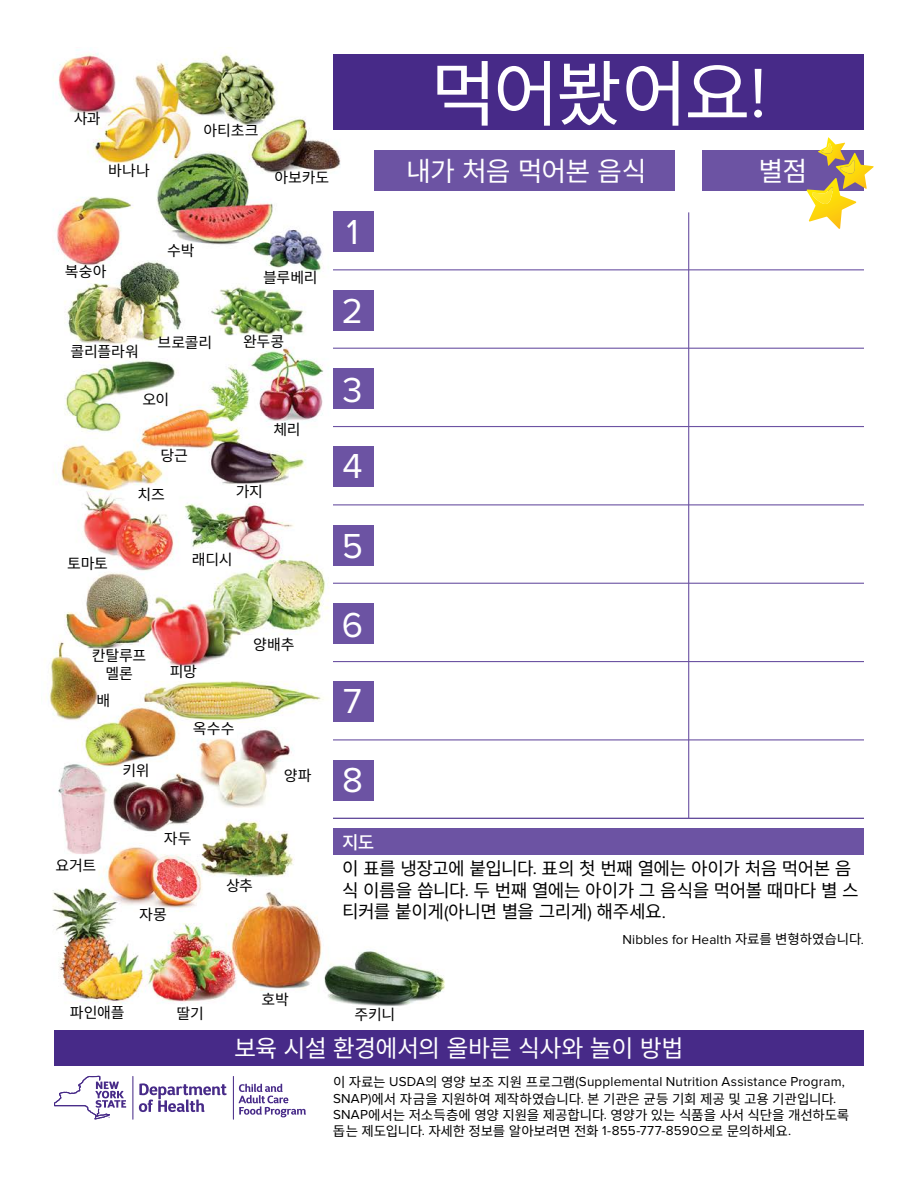
<style>
.page{position:relative;width:918px;height:1188px;background:#fff}
.page>*{position:absolute;margin:0;border:0;box-sizing:border-box;transform-origin:0 0}
.t1{font:72px "Source Han Sans K";letter-spacing:-.045em;color:#fff}
.t2{font:36px/78.3px "Proxima Nova";color:#fff}
.t3{font:27px "Source Han Sans K";letter-spacing:-.035em;color:#fff}
.t4{font:24px "Source Han Sans K";letter-spacing:-.025em;color:#fff}
.t5{font:18px/26.1px "Source Han Sans K";letter-spacing:-.03em;color:#000}
.t6{font:15px/18px "Source Han Sans K";letter-spacing:-.015em;color:#000;text-align:center}
.t7{font:13.5px/15.9px "Source Han Sans K";letter-spacing:-.015em;color:#000}
.t8{font:13.5px "Proxima Nova";letter-spacing:.015em;color:#000}
.s1{font-family:"Proxima Nova"}
.s2{font-weight:500;color:#fff}
.s3{font-family:"Source Han Sans K"}
</style>
<div class="page">
<svg style="left:139px;top:1083px;width:88px;height:29px"></svg>
<hr style="left:132px;top:1076px;width:1px;height:44px;background:#472a88">
<svg style="left:54px;top:1076px;width:72px;height:43px"></svg>
<hr style="left:233px;top:1076px;width:1px;height:44px;background:#472a88">
<svg style="left:239px;top:1084px;width:67px;height:33px"></svg>
<div style="left:54px;top:1030px;width:810px;height:36px;background:#472a88"></div>
<img style="left:46px;top:49px;width:426px;height:957px">
<div style="left:333px;top:212px;width:41px;height:40px;background:#6c53a3"></div>
<div style="left:333px;top:290px;width:41px;height:40px;background:#6c53a3"></div>
<div style="left:333px;top:368px;width:41px;height:41px;background:#6c53a3"></div>
<div style="left:333px;top:447px;width:41px;height:40px;background:#6c53a3"></div>
<div style="left:333px;top:525px;width:41px;height:40px;background:#6c53a3"></div>
<div style="left:333px;top:603px;width:41px;height:41px;background:#6c53a3"></div>
<div style="left:333px;top:682px;width:41px;height:40px;background:#6c53a3"></div>
<div style="left:333px;top:828px;width:531px;height:27px;background:#6c53a3"></div>
<hr style="left:333px;top:269px;width:531px;height:1px;background:#6c53a3">
<hr style="left:333px;top:348px;width:531px;height:1px;background:#6c53a3">
<hr style="left:333px;top:426px;width:531px;height:1px;background:#6c53a3">
<hr style="left:333px;top:583px;width:531px;height:1px;background:#6c53a3">
<hr style="left:333px;top:661px;width:531px;height:1px;background:#6c53a3">
<hr style="left:333px;top:739px;width:531px;height:1px;background:#6c53a3">
<hr style="left:333px;top:818px;width:531px;height:1px;background:#472a88">
<hr style="left:333px;top:504px;width:531px;height:1px;background:#6c53a3">
<div style="left:374px;top:151px;width:301px;height:40px;background:#6c53a3"></div>
<div style="left:702px;top:151px;width:162px;height:40px;background:#6c53a3"></div>
<hr style="left:688px;top:212px;width:1px;height:607px;background:#6c53a3">
<div style="left:333px;top:54px;width:531px;height:76px;background:#472a88"></div>
<div style="left:333px;top:760px;width:41px;height:40px;background:#6c53a3"></div>
<svg style="left:806px;top:137px;width:68px;height:92px"></svg>
<p class="t6" style="left:74px;top:110px;width:28px">사과</p>
<p class="t6" style="left:108px;top:161px;width:43px">바나나</p>
<p class="t6" style="left:203px;top:122px;width:57px">아티초크</p>
<p class="t6" style="left:275px;top:169px;width:56px">아보카도</p>
<p class="t6" style="left:65px;top:263px;width:43px">복숭아</p>
<p class="t6" style="left:167px;top:242px;width:29px">수박</p>
<p class="t6" style="left:70px;top:343px;width:70px">콜리플라워</p>
<p class="t6" style="left:157px;top:333px;width:56px">브로콜리</p>
<p class="t6" style="left:263px;top:269px;width:56px">블루베리</p>
<p class="t6" style="left:243px;top:333px;width:43px">완두콩</p>
<p class="t6" style="left:67px;top:555px;width:42px">토마토</p>
<p class="t6" style="left:142px;top:391px;width:28px">오이</p>
<p class="t6" style="left:161px;top:447px;width:29px">당근</p>
<p class="t6" style="left:138px;top:486px;width:29px">치즈</p>
<p class="t6" style="left:273px;top:420px;width:29px">체리</p>
<p class="t6" style="left:236px;top:483px;width:28px">가지</p>
<p class="t6" style="left:192px;top:551px;width:42px">래디시</p>
<p class="t6" style="left:92px;top:647px;width:56px">칸탈루프 멜론</p>
<p class="t6" style="left:97px;top:692px;width:15px">배</p>
<p class="t6" style="left:122px;top:762px;width:29px">키위</p>
<p class="t6" style="left:170px;top:663px;width:29px">피망</p>
<p class="t6" style="left:193px;top:720px;width:43px">옥수수</p>
<p class="t6" style="left:253px;top:636px;width:43px">양배추</p>
<p class="t6" style="left:284px;top:766px;width:29px">양파</p>
<h2 class="t2" style="left:342px;top:193px;width:23px">1<br>2<br>3<br>4<br>5<br>6<br>7<br>8</h2>
<h1 class="t1" style="left:431px;top:53px;width:337px">먹어봤어요<span class="s1">!</span></h1>
<h3 class="t3" style="left:406px;top:156px;width:242px">내가 처음 먹어본 음식</h3>
<h3 class="t3" style="left:759px;top:156px;width:50px">별점</h3>
<p class="t6" style="left:55px;top:857px;width:43px">요거트</p>
<p class="t6" style="left:164px;top:830px;width:29px">자두</p>
<p class="t6" style="left:139px;top:906px;width:30px">자몽</p>
<p class="t6" style="left:226px;top:877px;width:29px">상추</p>
<h3 class="t5" style="left:342px;top:830px;width:511px"><span class="s2">지도<br></span>이 표를 냉장고에 붙입니다<span class="s1">.</span> 표의 첫 번째 열에는 아이가 처음 먹어본 음</h3>
<h3 class="t5" style="left:342px;top:880px;width:518px;line-height:21.6px">식 이름을 씁니다<span class="s1">.</span> 두 번째 열에는 아이가 그 음식을 먹어볼 때마다 별 스 티커를 붙이게<span class="s1">(</span>아니면 별을 그리게<span class="s1">)</span> 해주세요<span class="s1">.</span></h3>
<p class="t8" style="left:622px;top:931px;width:243px">Nibbles for Health <span class="s3">자료를 변형하였습니다</span>.</p>
<p class="t6" style="left:70px;top:1004px;width:56px">파인애플</p>
<p class="t6" style="left:176px;top:1005px;width:29px">딸기</p>
<p class="t6" style="left:262px;top:991px;width:29px">호박</p>
<p class="t6" style="left:355px;top:1006px;width:42px">주키니</p>
<h3 class="t4" style="left:234px;top:1035px;width:451px">보육 시설 환경에서의 올바른 식사와 놀이 방법</h3>
<p class="t8" style="left:333px;top:1074px;width:513px"><span class="s3">이 자료는</span> USDA<span class="s3">의 영양 보조 지원 프로그램</span>(Supplemental Nutrition Assistance Program,</p>
<p class="t7" style="left:333px;top:1091px;width:518px"><span class="s1">SNAP)</span>에서 자금을 지원하여 제작하였습니다<span class="s1">.</span> 본 기관은 균등 기회 제공 및 고용 기관입니다<span class="s1">.<br>SNAP</span>에서는 저소득층에 영양 지원을 제공합니다<span class="s1">.</span> 영양가 있는 식품을 사서 식단을 개선하도록 돕는 제도입니다<span class="s1">.</span> 자세한 정보를 알아보려면 전화 <span class="s1">1-855-777-8590</span>으로 문의하세요<span class="s1">.</span></p>
</div>
